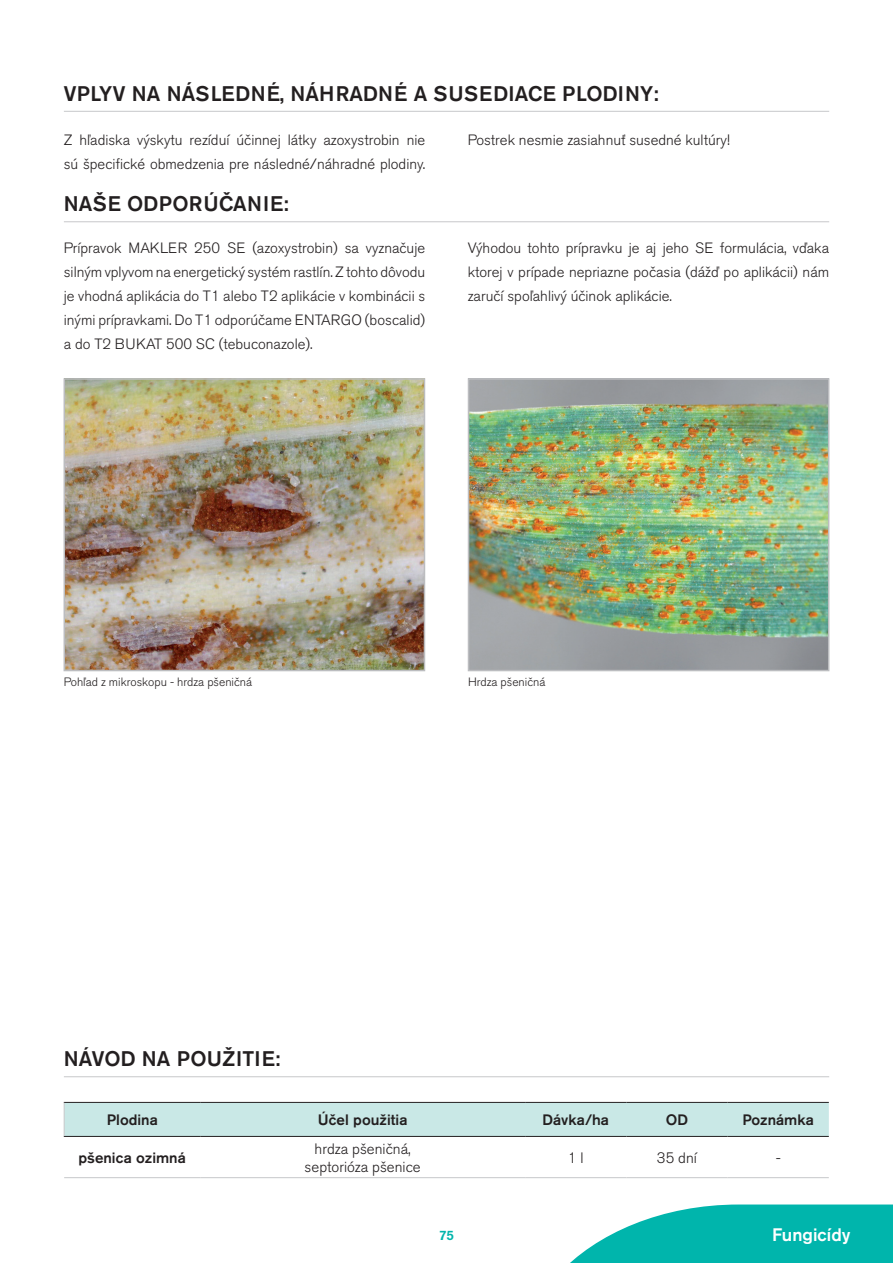
<style>
.page{position:relative;width:893px;height:1263px;background:#fff}
.page>*{position:absolute;margin:0;border:0;box-sizing:border-box;transform-origin:0 0}
.podnadpis_bp_2018{font:500 21px "Akzidenz Grotesk Pro";letter-spacing:.01em;color:#231f20}
.t1{font:500 18px "Akzidenz Grotesk Pro";color:#fff}
.tab_bp_2018{font:300 15px "Akzidenz Grotesk Pro";color:#231f20}
.Tabulka_zahlavie_bp{font:500 15px "Akzidenz Grotesk Pro";color:#231f20}
.vlavo_tab_bp_2018{font:500 15px "Akzidenz Grotesk Pro";color:#231f20}
.text_bp2018{font:300 14.85px/24px "Akzidenz Grotesk Pro";color:#231f20;text-align:justify}
.t2{font:500 13.5px "Akzidenz Grotesk Pro";color:#00b5ac}
.obrazky_popis{font:300 12px "Akzidenz Grotesk Pro";color:#231f20}
</style>
<div class="page">
<svg style="left:570px;top:1204px;width:323px;height:59px"></svg>
<hr style="left:64px;top:1076px;width:765px;height:1px;background:#c7c8ca">
<div style="left:65px;top:1103px;width:764px;height:33px;background:#c9e8e6"></div>
<hr style="left:525px;top:1177px;width:101px;height:1px;background:#c7c8ca">
<hr style="left:626px;top:1177px;width:102px;height:1px;background:#c7c8ca">
<hr style="left:200px;top:1177px;width:325px;height:1px;background:#c7c8ca">
<hr style="left:728px;top:1177px;width:101px;height:1px;background:#c7c8ca">
<hr style="left:64px;top:1102px;width:136px;height:1px;background:#231f20">
<hr style="left:200px;top:1102px;width:325px;height:1px;background:#231f20">
<hr style="left:525px;top:1102px;width:101px;height:1px;background:#231f20">
<hr style="left:626px;top:1102px;width:102px;height:1px;background:#231f20">
<hr style="left:728px;top:1102px;width:101px;height:1px;background:#231f20">
<hr style="left:64px;top:1136px;width:136px;height:1px;background:#231f20">
<hr style="left:200px;top:1136px;width:325px;height:1px;background:#231f20">
<hr style="left:525px;top:1136px;width:101px;height:1px;background:#231f20">
<hr style="left:626px;top:1136px;width:102px;height:1px;background:#231f20">
<hr style="left:728px;top:1136px;width:101px;height:1px;background:#231f20">
<hr style="left:64px;top:1103px;width:1px;height:33px;background:#c7c8ca">
<hr style="left:64px;top:1177px;width:136px;height:1px;background:#c7c8ca">
<hr style="left:64px;top:111px;width:765px;height:1px;background:#c7c8ca">
<hr style="left:64px;top:221px;width:765px;height:1px;background:#c7c8ca">
<img style="left:67px;top:381px;width:355px;height:287px">
<div style="left:64px;top:378px;width:361px;height:293px;border:2px solid #bcbdc0"></div>
<img style="left:471px;top:381px;width:355px;height:287px">
<div style="left:468px;top:378px;width:361px;height:293px;border:2px solid #bcbdc0"></div>
<p class="podnadpis_bp_2018" style="left:64px;top:80px;width:596px">VPLYV NA NÁSLEDNÉ, NÁHRADNÉ A SUSEDIACE PLODINY:</p>
<p class="text_bp2018" style="left:64px;top:128px;width:363px">Z hľadiska výskytu rezíduí účinnej látky azoxystrobin nie sú špecifické obmedzenia pre následné/náhradné plodiny.</p>
<p class="text_bp2018" style="left:468px;top:128px;width:264px">Postrek nesmie zasiahnuť susedné kultúry!</p>
<p class="podnadpis_bp_2018" style="left:64px;top:190px;width:226px">NAŠE ODPORÚČANIE:</p>
<p class="text_bp2018" style="left:64px;top:236px;width:363px">Prípravok MAKLER 250 SE (azoxystrobin) sa vyznačuje silným vplyvom na energetický systém rastlín. Z tohto dôvodu je vhodná aplikácia do T1 alebo T2 aplikácie v kombinácii s inými prípravkami. Do T1 odporúčame ENTARGO (boscalid) a do T2 BUKAT 500 SC (tebuconazole).</p>
<p class="text_bp2018" style="left:468px;top:236px;width:363px">Výhodou tohto prípravku je aj jeho SE formulácia, vďaka ktorej v prípade nepriazne počasia (dážď po aplikácii) nám zaručí spoľahlivý účinok aplikácie.</p>
<p class="obrazky_popis" style="left:64px;top:674px;width:190px">Pohľad z mikroskopu - hrdza pšeničná</p>
<p class="obrazky_popis" style="left:468px;top:674px;width:79px">Hrdza pšeničná</p>
<p class="podnadpis_bp_2018" style="left:64px;top:1045px;width:218px">NÁVOD NA POUŽITIE:</p>
<p class="Tabulka_zahlavie_bp" style="left:107px;top:1110px;width:52px">Plodina</p>
<p class="Tabulka_zahlavie_bp" style="left:318px;top:1110px;width:91px">Účel použitia</p>
<p class="Tabulka_zahlavie_bp" style="left:542px;top:1110px;width:68px">Dávka/ha</p>
<p class="Tabulka_zahlavie_bp" style="left:666px;top:1110px;width:24px">OD</p>
<p class="Tabulka_zahlavie_bp" style="left:742px;top:1110px;width:73px">Poznámka</p>
<p class="vlavo_tab_bp_2018" style="left:79px;top:1148px;width:109px">pšenica ozimná</p>
<p class="tab_bp_2018" style="left:315px;top:1139px;width:98px">hrdza pšeničná,</p>
<p class="tab_bp_2018" style="left:305px;top:1157px;width:118px">septorióza pšenice</p>
<p class="tab_bp_2018" style="left:568px;top:1148px;width:17px">1 l</p>
<p class="tab_bp_2018" style="left:657px;top:1148px;width:42px">35 dní</p>
<p class="tab_bp_2018" style="left:776px;top:1148px;width:7px">-</p>
<p class="t2" style="left:439px;top:1226px;width:16px">75</p>
<p class="t1" style="left:772px;top:1222px;width:80px">Fungicídy</p>
</div>
